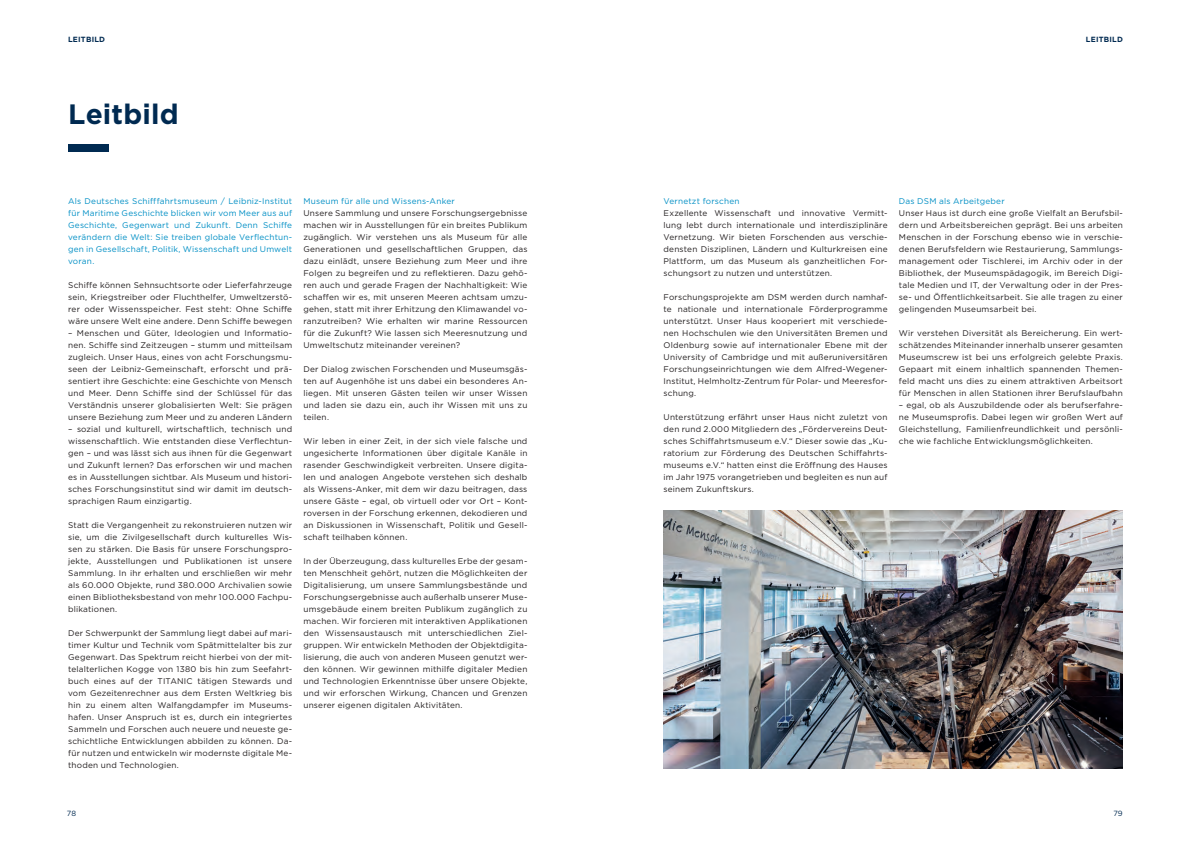
<style>
.page{position:relative;width:1191px;height:842px;background:#fff}
.page>*{position:absolute;margin:0;border:0;box-sizing:border-box;transform-origin:0 0}
.Header_Gotham_Bold_28pt{font:700 28px "Gotham";letter-spacing:.005em;color:#002a51}
.Fließtext__Gotham_Book_8_25_pt{font:8.2px/12px "Gotham";letter-spacing:.025em;color:#231f20;text-align:justify}
.Fließtext__Gotham_Book_8_25_pt-2{font:8.2px/12px "Gotham";letter-spacing:.025em;color:#008fc5;text-align:justify}
.Kapitel_links{font:700 7.5px "Gotham";letter-spacing:.025em;color:#002a51}
.Kaiptel_rechts{font:700 7.5px "Gotham";letter-spacing:.025em;color:#002a51}
.t1{font:7.5px "Gotham";color:#002a51}
</style>
<div class="page">
<div style="left:68px;top:144px;width:41px;height:7px;background:#002a51"></div>
<img style="left:663px;top:510px;width:460px;height:258px">
<p class="Kapitel_links" style="left:68px;top:35px;width:38px">LEITBILD</p>
<p class="Header_Gotham_Bold_28pt" style="left:68px;top:96px;width:112px">Leitbild</p>
<p class="Fließtext__Gotham_Book_8_25_pt-2" style="left:68px;top:195px;width:225px">Als Deutsches Schifffahrtsmuseum / Leibniz-Institut für Maritime Geschichte blicken wir vom Meer aus auf Geschichte, Gegenwart und Zukunft. Denn Schiffe verändern die Welt: Sie treiben globale Verflechtun&shy;gen in Gesellschaft, Politik, Wissenschaft und Umwelt voran.</p>
<p class="Fließtext__Gotham_Book_8_25_pt" style="left:68px;top:279px;width:225px">Schiffe können Sehnsuchtsorte oder Lieferfahrzeuge sein, Kriegstreiber oder Fluchthelfer, Umweltzerstö&shy;rer oder Wissensspeicher. Fest steht: Ohne Schiffe wäre unsere Welt eine andere. Denn Schiffe bewegen</p>
<p class="Fließtext__Gotham_Book_8_25_pt" style="left:68px;top:327px;width:225px">– Menschen und Güter, Ideologien und Informatio&shy;nen. Schiffe sind Zeitzeugen – stumm und mitteilsam zugleich. Unser Haus, eines von acht Forschungsmu&shy;seen der Leibniz-Gemeinschaft, erforscht und prä&shy;sentiert ihre Geschichte: eine Geschichte von Mensch und Meer. Denn Schiffe sind der Schlüssel für das Verständnis unserer globalisierten Welt: Sie prägen unsere Beziehung zum Meer und zu anderen Ländern</p>
<p class="Fließtext__Gotham_Book_8_25_pt" style="left:68px;top:423px;width:225px">– sozial und kulturell, wirtschaftlich, technisch und wissenschaftlich. Wie entstanden diese Verflechtun&shy;gen – und was lässt sich aus ihnen für die Gegenwart und Zukunft lernen? Das erforschen wir und machen es in Ausstellungen sichtbar. Als Museum und histori&shy;sches Forschungsinstitut sind wir damit im deutsch&shy;sprachigen Raum einzigartig.</p>
<p class="Fließtext__Gotham_Book_8_25_pt" style="left:68px;top:519px;width:225px">Statt die Vergangenheit zu rekonstruieren nutzen wir sie, um die Zivilgesellschaft durch kulturelles Wis&shy;sen zu stärken. Die Basis für unsere Forschungspro&shy;jekte, Ausstellungen und Publikationen ist unsere Sammlung. In ihr erhalten und erschließen wir mehr als 60.000 Objekte, rund 380.000 Archivalien sowie einen Bibliotheksbestand von mehr 100.000 Fachpu&shy;blikationen.</p>
<p class="Fließtext__Gotham_Book_8_25_pt" style="left:68px;top:627px;width:225px">Der Schwerpunkt der Sammlung liegt dabei auf mari&shy;timer Kultur und Technik vom Spätmittelalter bis zur Gegenwart. Das Spektrum reicht hierbei von der mit&shy;telalterlichen Kogge von 1380 bis hin zum Seefahrt&shy;buch eines auf der TITANIC tätigen Stewards und vom Gezeitenrechner aus dem Ersten Weltkrieg bis hin zu einem alten Walfangdampfer im Museums&shy;hafen. Unser Anspruch ist es, durch ein integriertes Sammeln und Forschen auch neuere und neueste ge&shy;schichtliche Entwicklungen abbilden zu können. Da&shy;für nutzen und entwickeln wir modernste digitale Me&shy;thoden und Technologien.</p>
<p class="Fließtext__Gotham_Book_8_25_pt-2" style="left:303px;top:195px;width:153px">Museum für alle und Wissens-Anker</p>
<p class="Fließtext__Gotham_Book_8_25_pt" style="left:303px;top:207px;width:225px">Unsere Sammlung und unsere Forschungsergebnisse machen wir in Ausstellungen für ein breites Publikum zugänglich. Wir verstehen uns als Museum für alle Generationen und gesellschaftlichen Gruppen, das dazu einlädt, unsere Beziehung zum Meer und ihre Folgen zu begreifen und zu reflektieren. Dazu gehö&shy;ren auch und gerade Fragen der Nachhaltigkeit: Wie schaffen wir es, mit unseren Meeren achtsam umzu&shy;gehen, statt mit ihrer Erhitzung den Klimawandel vo&shy;ranzutreiben? Wie erhalten wir marine Ressourcen für die Zukunft? Wie lassen sich Meeresnutzung und Umweltschutz miteinander vereinen?</p>
<p class="Fließtext__Gotham_Book_8_25_pt" style="left:303px;top:363px;width:225px">Der Dialog zwischen Forschenden und Museumsgäs&shy;ten auf Augenhöhe ist uns dabei ein besonderes An&shy;liegen. Mit unseren Gästen teilen wir unser Wissen und laden sie dazu ein, auch ihr Wissen mit uns zu teilen.</p>
<p class="Fließtext__Gotham_Book_8_25_pt" style="left:303px;top:435px;width:225px">Wir leben in einer Zeit, in der sich viele falsche und ungesicherte Informationen über digitale Kanäle in rasender Geschwindigkeit verbreiten. Unsere digita&shy;len und analogen Angebote verstehen sich deshalb als Wissens-Anker, mit dem wir dazu beitragen, dass unsere Gäste – egal, ob virtuell oder vor Ort – Kont&shy;roversen in der Forschung erkennen, dekodieren und an Diskussionen in Wissenschaft, Politik und Gesell&shy;schaft teilhaben können.</p>
<p class="Fließtext__Gotham_Book_8_25_pt" style="left:303px;top:555px;width:225px">In der Überzeugung, dass kulturelles Erbe der gesam&shy;ten Menschheit gehört, nutzen die Möglichkeiten der Digitalisierung, um unsere Sammlungsbestände und Forschungsergebnisse auch außerhalb unserer Muse&shy;umsgebäude einem breiten Publikum zugänglich zu machen. Wir forcieren mit interaktiven Applikationen den Wissensaustausch mit unterschiedlichen Ziel&shy;gruppen. Wir entwickeln Methoden der Objektdigita&shy;lisierung, die auch von anderen Museen genutzt wer&shy;den können. Wir gewinnen mithilfe digitaler Medien und Technologien Erkenntnisse über unsere Objekte, und wir erforschen Wirkung, Chancen und Grenzen unserer eigenen digitalen Aktivitäten.</p>
<p class="Kaiptel_rechts" style="left:1086px;top:35px;width:38px">LEITBILD</p>
<p class="Fließtext__Gotham_Book_8_25_pt-2" style="left:663px;top:195px;width:78px">Vernetzt forschen</p>
<p class="Fließtext__Gotham_Book_8_25_pt" style="left:663px;top:207px;width:225px">Exzellente Wissenschaft und innovative Vermitt&shy;lung lebt durch internationale und interdisziplinäre Vernetzung. Wir bieten Forschenden aus verschie&shy;densten Disziplinen, Ländern und Kulturkreisen eine Plattform, um das Museum als ganzheitlichen For&shy;schungsort zu nutzen und unterstützen.</p>
<p class="Fließtext__Gotham_Book_8_25_pt" style="left:663px;top:291px;width:225px">Forschungsprojekte am DSM werden durch namhaf&shy;te nationale und internationale Förderprogramme unterstützt. Unser Haus kooperiert mit verschiede&shy;nen Hochschulen wie den Universitäten Bremen und Oldenburg sowie auf internationaler Ebene mit der University of Cambridge und mit außeruniversitären Forschungseinrichtungen wie dem Alfred-Wegener-Institut, Helmholtz-Zentrum für Polar- und Meeresfor&shy;schung.</p>
<p class="Fließtext__Gotham_Book_8_25_pt" style="left:663px;top:411px;width:225px">Unterstützung erfährt unser Haus nicht zuletzt von den rund 2.000 Mitgliedern des „Fördervereins Deut&shy;sches Schiffahrtsmuseum e.V.“ Dieser sowie das „Ku&shy;ratorium zur Förderung des Deutschen Schiffahrts&shy;museums e.V.“ hatten einst die Eröffnung des Hauses im Jahr 1975 vorangetrieben und begleiten es nun auf seinem Zukunftskurs.</p>
<p class="Fließtext__Gotham_Book_8_25_pt-2" style="left:899px;top:195px;width:107px">Das DSM als Arbeitgeber</p>
<p class="Fließtext__Gotham_Book_8_25_pt" style="left:899px;top:207px;width:225px">Unser Haus ist durch eine große Vielfalt an Berufsbil&shy;dern und Arbeitsbereichen geprägt. Bei uns arbeiten Menschen in der Forschung ebenso wie in verschie&shy;denen Berufsfeldern wie Restaurierung, Sammlungs&shy;management oder Tischlerei, im Archiv oder in der Bibliothek, der Museumspädagogik, im Bereich Digi&shy;tale Medien und IT, der Verwaltung oder in der Pres&shy;se- und Öffentlichkeitsarbeit. Sie alle tragen zu einer gelingenden Museumsarbeit bei.</p>
<p class="Fließtext__Gotham_Book_8_25_pt" style="left:899px;top:327px;width:225px">Wir verstehen Diversität als Bereicherung. Ein wert&shy;schätzendes Miteinander innerhalb unserer gesamten Museumscrew ist bei uns erfolgreich gelebte Praxis.<br>Gepaart mit einem inhaltlich spannenden Themen&shy;feld macht uns dies zu einem attraktiven Arbeitsort für Menschen in allen Stationen ihrer Berufslaufbahn</p>
<p class="Fließtext__Gotham_Book_8_25_pt" style="left:899px;top:399px;width:225px">– egal, ob als Auszubildende oder als berufserfahre&shy;ne Museumsprofis. Dabei legen wir großen Wert auf Gleichstellung, Familienfreundlichkeit und persönli&shy;che wie fachliche Entwicklungsmöglichkeiten.</p>
<p class="t1" style="left:67px;top:809px;width:11px">78</p>
<p class="t1" style="left:1113px;top:809px;width:11px">79</p>
</div>
